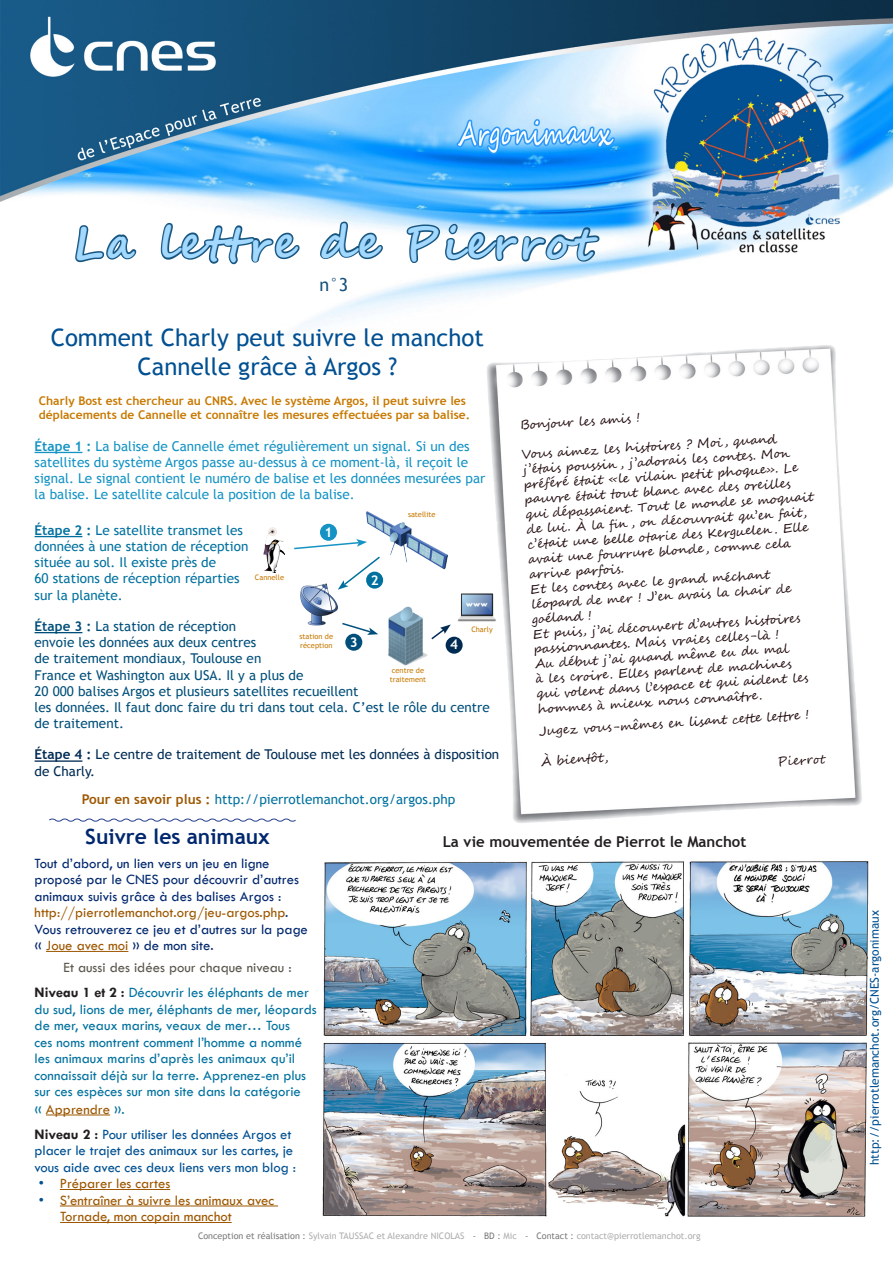
<style>
.page{position:relative;width:893px;height:1263px;background:#fff}
.page>*{position:absolute;margin:0;border:0;box-sizing:border-box;transform-origin:0 0}
.t1{font:700 45px "Segoe Script";letter-spacing:.07em;color:#a3d9ff}
.t2{font:24px "Trebuchet MS";color:#015092}
.t3{font:700 21px "Trebuchet MS";color:#00276e}
.t4{font:18px "Trebuchet MS";color:#16517b}
.t5{font:700 15px "Trebuchet MS";color:#231f20}
.t6{font:14.7px/16.8px "Tw Cen";color:#00719f}
.t7{font:14.7px/16.5px "Tw Cen";color:#00276e}
.t8{font:14.7px "Tw Cen";letter-spacing:-.005em;color:#9d5700}
.t9{font:14.7px/16.5px "Tw Cen";letter-spacing:-.005em;color:#015092}
.t10{font:14.7px "Tw Cen";color:#5a574d}
.t11{font:13.5px/16.2px "Trebuchet MS";color:#004f7a}
.t12{font:13.5px/16.2px "Trebuchet MS";color:#1493c4}
.t13{font:13.5px "Trebuchet MS";color:#00719f}
.t14{font:13.5px/16.2px "Trebuchet MS";color:#002b53}
.t15{font:700 13.5px "Trebuchet MS";color:#fff}
.t16{font:12.45px/15.1px "Segoe Script";color:#220b0d}
.t17{font:700 12px/14.4px "Trebuchet MS";color:#c87900}
.t18{font:12px "Trebuchet MS";color:#015092}
.t19{font:9px "Trebuchet MS";color:#afadad}
.t20{font:7.5px "Trebuchet MS";color:#c87900}
.s1{font-weight:700}
.s2{font-weight:700;color:#9d5700}
.s3{color:#00276e}
.s4{color:#9d5700}
.s5{font-weight:700;color:#231f20}
.s6{color:#015092}
.s7{color:#7d7c7c}
</style>
<div class="page">
<img style="left:0;top:0;width:893px;height:329px">
<svg style="left:73px;top:223px;width:66px;height:41px"></svg>
<svg style="left:159px;top:215px;width:143px;height:83px"></svg>
<svg style="left:318px;top:219px;width:67px;height:59px"></svg>
<svg style="left:404px;top:218px;width:198px;height:61px"></svg>
<img style="left:487px;top:345px;width:375px;height:478px">
<img style="left:322px;top:861px;width:547px;height:356px">
<hr style="left:46px;top:951px;width:82px;height:1px;background:#9d5700">
<hr style="left:46px;top:1114px;width:64px;height:1px;background:#9d5700">
<hr style="left:60px;top:1189px;width:110px;height:1px;background:#9d5700">
<hr style="left:60px;top:1205px;width:218px;height:1px;background:#9d5700">
<hr style="left:60px;top:1222px;width:172px;height:1px;background:#9d5700">
<svg style="left:49px;top:818px;width:247px;height:4px"></svg>
<hr style="left:35px;top:452px;width:47px;height:1px;background:#1493c4">
<hr style="left:35px;top:536px;width:47px;height:1px;background:#00719f">
<hr style="left:35px;top:632px;width:47px;height:1px;background:#004f7a">
<hr style="left:35px;top:760px;width:47px;height:2px;background:#002b53">
<img style="left:360px;top:509px;width:138px;height:161px">
<img style="left:263px;top:527px;width:22px;height:46px">
<svg style="left:294px;top:539px;width:88px;height:51px"></svg>
<svg style="left:349px;top:622px;width:29px;height:13px"></svg>
<svg style="left:430px;top:624px;width:21px;height:17px"></svg>
<div style="left:320px;top:524px;width:17px;height:17px;background:#1493c4;border-radius:50%"></div>
<div style="left:366px;top:572px;width:17px;height:17px;background:#00719f;border-radius:50%"></div>
<div style="left:345px;top:634px;width:17px;height:17px;background:#004f7a;border-radius:50%"></div>
<div style="left:446px;top:637px;width:17px;height:17px;background:#002b53;border-radius:50%"></div>
<img style="left:294px;top:573px;width:55px;height:54px">
<p class="t1" style="left:73px;top:206px;width:520px">La lettre de Pierrot</p>
<p class="t4" style="left:319px;top:274px;width:30px">n°3</p>
<p class="t2" style="left:51px;top:324px;width:435px">Comment Charly peut suivre le manchot</p>
<p class="t2" style="left:138px;top:353px;width:261px">Cannelle grâce à Argos ?</p>
<p class="t17" style="left:39px;top:393px;width:433px">Charly Bost est chercheur au CNRS. Avec le système Argos, il peut suivre les déplacements de Cannelle et connaître les mesures effectuées par sa balise.</p>
<p class="t12" style="left:35px;top:438px;width:452px"><span class="s1">Étape 1 :</span> La balise de Cannelle émet régulièrement un signal. Si un des satellites du système Argos passe au-dessus à ce moment-là, il reçoit le signal. Le signal contient le numéro de balise et les données mesurées par la balise. Le satellite calcule la position de la balise.</p>
<p class="t13" style="left:35px;top:522px;width:210px"><span class="s1">Étape 2 :</span> Le satellite transmet les</p>
<p class="t13" style="left:35px;top:538px;width:215px">données à une station de réception</p>
<p class="t13" style="left:35px;top:554px;width:183px">située au sol. Il existe près de</p>
<p class="t13" style="left:35px;top:571px;width:206px">60 stations de réception réparties</p>
<p class="t13" style="left:35px;top:587px;width:90px">sur la planète.</p>
<p class="t11" style="left:35px;top:618px;width:203px"><span class="s1">Étape 3 :</span> La station de réception</p>
<p class="t11" style="left:35px;top:634px;width:223px">envoie les données aux deux centres</p>
<p class="t11" style="left:35px;top:651px;width:228px">de traitement mondiaux, Toulouse en</p>
<p class="t11" style="left:35px;top:667px;width:270px">France et Washington aux USA. Il y a plus de</p>
<p class="t11" style="left:35px;top:683px;width:326px">20 000 balises Argos et plusieurs satellites recueillent</p>
<p class="t11" style="left:35px;top:699px;width:457px">les données. Il faut donc faire du tri dans tout cela. C’est le rôle du centre de traitement.</p>
<p class="t14" style="left:35px;top:747px;width:466px"><span class="s1">Étape 4 :</span> Le centre de traitement de Toulouse met les données à disposition de Charly.</p>
<p class="t13" style="left:82px;top:791px;width:375px"><span class="s2">Pour en savoir plus :</span> http://pierrotlemanchot.org/argos.php</p>
<p class="t20" style="left:408px;top:510px;width:29px">satellite</p>
<p class="t15" style="left:325px;top:524px;width:9px">1</p>
<p class="t20" style="left:255px;top:572px;width:31px">Cannelle</p>
<p class="t15" style="left:371px;top:572px;width:9px">2</p>
<p class="t20" style="left:471px;top:624px;width:23px">Charly</p>
<p class="t20" style="left:299px;top:631px;width:35px">station de</p>
<p class="t20" style="left:300px;top:640px;width:34px">réception</p>
<p class="t15" style="left:350px;top:633px;width:9px">3</p>
<p class="t15" style="left:450px;top:636px;width:9px">4</p>
<p class="t20" style="left:392px;top:666px;width:34px">centre de</p>
<p class="t20" style="left:390px;top:675px;width:38px">traitement</p>
<p class="t16" style="left:520px;top:417px;width:122px;rotate:-3deg">Bonjour les amis !</p>
<p class="t16" style="left:522px;top:446px;width:290px;rotate:-3deg">Vous aimez les histoires ? Moi, quand<br>j ’étais poussin , j ’adorais les contes. Mon préféré était «le vilain petit phoque». Le pauvre était tout blanc avec des oreilles qui dépassaient. Tout le monde se moquait de lui. À la fi n , on découvrait qu’en fait, c’était une belle ot arie des Kerguelen . Elle avait une fourrure blonde , comme cela arrive parfois.</p>
<p class="t16" style="left:530px;top:581px;width:262px;rotate:-3deg">Et les contes avec le grand méchant léopard de mer ! J’en avais la chair de goéland !</p>
<p class="t16" style="left:533px;top:626px;width:275px;rotate:-3deg">Et puis, j ’ai découvert d’autres histoires passionnantes. Mais vraies celles-là !<br>Au début j ’ai quand même eu du mal<br>à les croire. Elles parlent de machines qui volent dans l’espace et qui aident les hommes à mieux nous connaître.</p>
<p class="t16" style="left:538px;top:722px;width:272px;rotate:-3deg">Jugez vous-mêmes en lisant cett e lett re !</p>
<p class="t16" style="left:540px;top:753px;width:69px;rotate:-3deg">À bientôt,</p>
<p class="t16" style="left:777px;top:754px;width:44px;rotate:-3deg">Pierrot</p>
<p class="t3" style="left:85px;top:823px;width:186px">Suivre les animaux</p>
<p class="t7" style="left:35px;top:855px;width:266px">Tout d’abord, un lien vers un jeu en ligne proposé par le CNES pour découvrir d’autres animaux suivis grâce à des balises Argos :</p>
<p class="t8" style="left:35px;top:904px;width:255px">http://pierrotlemanchot.org/jeu-argos.php<span class="s3">.</span></p>
<p class="t7" style="left:35px;top:921px;width:275px">Vous retrouverez ce jeu et d’autres sur la page</p>
<p class="t7" style="left:35px;top:937px;width:180px">« <span class="s4">Joue avec moi</span> » de mon site.</p>
<p class="t10" style="left:64px;top:959px;width:230px">Et aussi des idées pour chaque niveau :</p>
<p class="t6" style="left:35px;top:984px;width:284px"><span class="s5">Niveau 1 et 2 :</span> Découvrir les éléphants de mer du sud, lions de mer, éléphants de mer, léopards</p>
<p class="t6" style="left:35px;top:1017px;width:273px">de mer, veaux marins, veaux de mer… Tous ces noms montrent comment l’homme a nommé les animaux marins d’après les animaux qu’il connaissait déjà sur la terre. Apprenez-en plus sur ces espèces sur mon site dans la catégorie « <span class="s4">Apprendre</span> ».</p>
<p class="t9" style="left:35px;top:1126px;width:263px"><span class="s5">Niveau 2 :</span> Pour utiliser les données Argos et placer le trajet des animaux sur les cartes, je vous aide avec ces deux liens vers mon blog :</p>
<p class="t8" style="left:39px;top:1175px;width:133px"><span class="s6">•</span> Préparer les cartes</p>
<p class="t8" style="left:39px;top:1191px;width:237px"><span class="s6">•</span> S’entraîner à suivre les animaux avec</p>
<p class="t8" style="left:60px;top:1208px;width:173px">Tornade, mon copain manchot</p>
<p class="t5" style="left:443px;top:832px;width:305px">La vie mouvementée de Pierrot le Manchot</p>
<p class="t19" style="left:198px;top:1230px;width:504px"><span class="s7">Conception et réalisation :</span> Sylvain TAUSSAC et Alexandre NICOLAS <span class="s7">- BD :</span> Mic <span class="s7">- Contact :</span> contact@pierrotlemanchot.org</p>
<p class="t18" style="left:868px;top:1165px;width:256px;rotate:-90deg">http://pierrotlemanchot.org/CNES-argonimaux</p>
</div>
